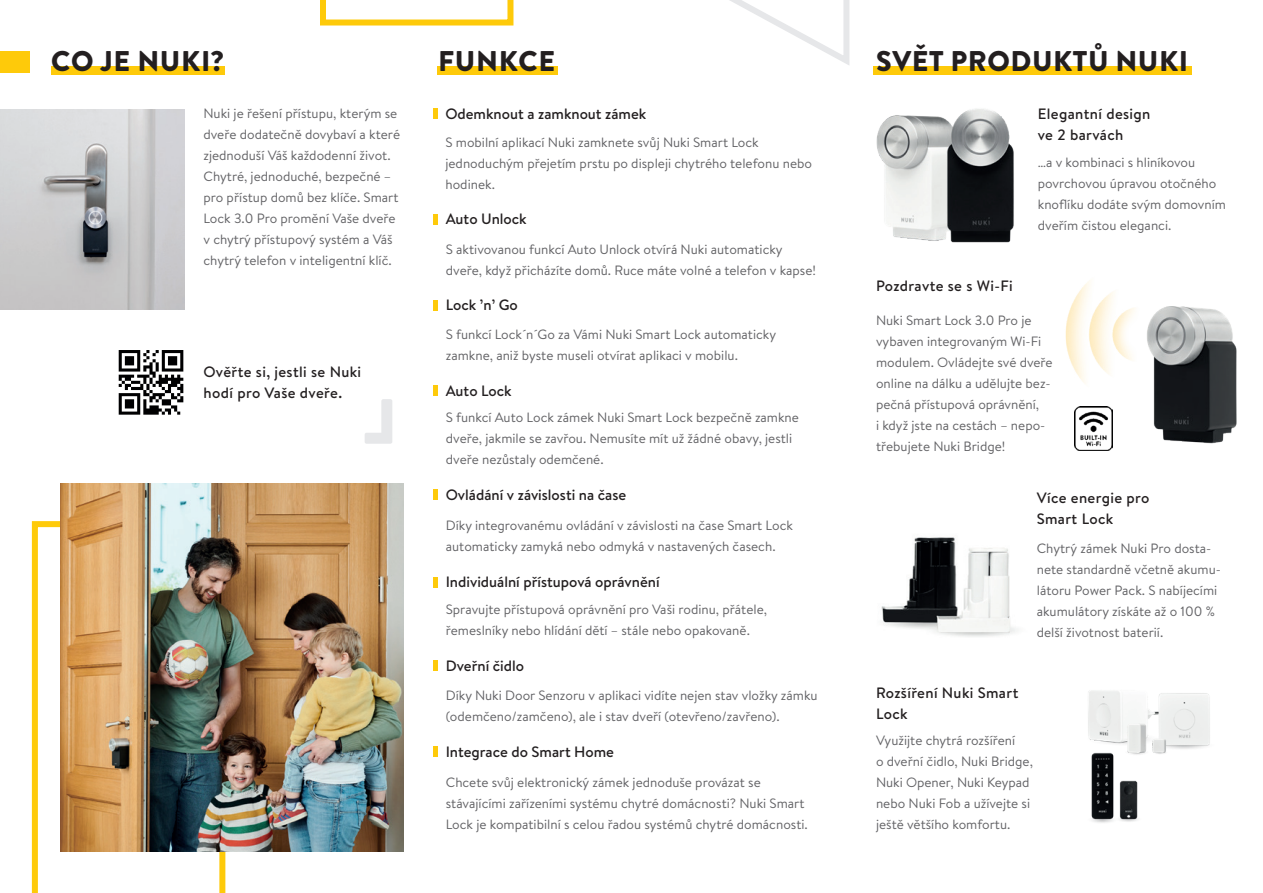
<style>
.page{position:relative;width:1263px;height:893px;background:#fff}
.page>*{position:absolute;margin:0;border:0;box-sizing:border-box;transform-origin:0 0}
.t1{font:900 28.5px "Brandon Grotesque";letter-spacing:.02em;color:#231f20}
.t2{font:500 15px "Brandon Text";color:#231f20}
.t3{font:500 15px/21px "Brandon Text";letter-spacing:.025em;color:#231f20}
.t4{font:13.5px/21px "Brandon Text";color:#636366}
</style>
<div class="page">
<img style="left:1107px;top:306px;width:130px;height:143px">
<img style="left:881px;top:537px;width:135px;height:100px">
<div style="left:873px;top:67px;width:318px;height:8px;background:#feca0a"></div>
<div style="left:51px;top:67px;width:173px;height:8px;background:#feca0a"></div>
<div style="left:437px;top:67px;width:120px;height:8px;background:#feca0a"></div>
<svg style="left:32px;top:521px;width:193px;height:372px"></svg>
<div style="left:0;top:51px;width:30px;height:21px;background:#feca0a"></div>
<div style="left:433px;top:214px;width:5px;height:11px;background:#feca0a"></div>
<hr style="left:434px;top:108px;width:4px;height:11px;background:#feca0a">
<div style="left:433px;top:300px;width:5px;height:11px;background:#feca0a"></div>
<div style="left:433px;top:385px;width:5px;height:11px;background:#feca0a"></div>
<div style="left:433px;top:489px;width:5px;height:11px;background:#feca0a"></div>
<div style="left:433px;top:577px;width:5px;height:11px;background:#feca0a"></div>
<div style="left:433px;top:660px;width:5px;height:11px;background:#feca0a"></div>
<svg style="left:320px;top:0;width:193px;height:26px"></svg>
<svg style="left:365px;top:399px;width:27px;height:45px"></svg>
<svg style="left:730px;top:0;width:120px;height:65px"></svg>
<img style="left:0;top:109px;width:184px;height:200px">
<img style="left:61px;top:483px;width:342px;height:368px">
<div style="left:433px;top:746px;width:5px;height:11px;background:#feca0a"></div>
<img style="left:876px;top:109px;width:138px;height:134px">
<img style="left:1091px;top:753px;width:47px;height:70px">
<img style="left:1065px;top:280px;width:100px;height:115px">
<img style="left:1074px;top:407px;width:38px;height:44px">
<img style="left:1094px;top:690px;width:103px;height:94px">
<svg style="left:118px;top:350px;width:66px;height:65px"></svg>
<svg style="left:119px;top:350px;width:64px;height:65px"></svg>
<h1 class="t1" style="left:51px;top:41px;width:174px">CO JE NUKI?</h1>
<h1 class="t1" style="left:438px;top:41px;width:118px">FUNKCE</h1>
<h1 class="t1" style="left:876px;top:41px;width:314px">SVĚT PRODUKTŮ NUKI</h1>
<p class="t4" style="left:203px;top:102px;width:198px">Nuki je řešení přístupu, kterým se dveře dodatečně dovybaví a které zjednoduší Váš každodenní život.<br>Chytré, jednoduché, bezpečné – pro přístup domů bez klíče. Smart Lock 3.0 Pro promění Vaše dveře v chytrý přístupový systém a Váš chytrý telefon v inteligentní klíč.</p>
<p class="t3" style="left:876px;top:275px;width:138px">Pozdravte se s Wi-Fi</p>
<p class="t3" style="left:1038px;top:103px;width:114px">Elegantní design ve 2 barvách</p>
<p class="t2" style="left:445px;top:104px;width:202px">Odemknout a zamknout zámek</p>
<p class="t4" style="left:445px;top:131px;width:368px">S mobilní aplikací Nuki zamknete svůj Nuki Smart Lock jednoduchým přejetím prstu po displeji chytrého telefonu nebo hodinek.</p>
<p class="t4" style="left:1038px;top:151px;width:190px">…a v kombinaci s hliníkovou povrchovou úpravou otočného knoflíku dodáte svým domovním dveřím čistou eleganci.</p>
<p class="t2" style="left:446px;top:209px;width:82px">Auto Unlock</p>
<p class="t4" style="left:446px;top:238px;width:372px">S aktivovanou funkcí Auto Unlock otvírá Nuki automaticky dveře, když přicházíte domů. Ruce máte volné a telefon v kapse!</p>
<p class="t3" style="left:203px;top:361px;width:159px">Ověřte si, jestli se Nuki hodí pro Vaše dveře.</p>
<p class="t2" style="left:446px;top:295px;width:74px">Lock ’n’ Go</p>
<p class="t4" style="left:446px;top:323px;width:332px">S funkcí Lock´n´Go za Vámi Nuki Smart Lock automaticky zamkne, aniž byste museli otvírat aplikaci v mobilu.</p>
<p class="t2" style="left:446px;top:380px;width:67px">Auto Lock</p>
<p class="t4" style="left:446px;top:406px;width:355px">S funkcí Auto Lock zámek Nuki Smart Lock bezpečně zamkne dveře, jakmile se zavřou. Nemusíte mít už žádné obavy, jestli dveře nezůstaly odemčené.</p>
<p class="t2" style="left:446px;top:485px;width:182px">Ovládání v závislosti na čase</p>
<p class="t4" style="left:446px;top:515px;width:349px">Díky integrovanému ovládání v závislosti na čase Smart Lock automaticky zamyká nebo odmyká v nastavených časech.</p>
<p class="t2" style="left:446px;top:572px;width:215px">Individuální přístupová oprávnění</p>
<p class="t4" style="left:446px;top:598px;width:323px">Spravujte přístupová oprávnění pro Vaši rodinu, přátele, řemeslníky nebo hlídání dětí – stále nebo opakovaně.</p>
<p class="t2" style="left:446px;top:655px;width:80px">Dveřní čidlo</p>
<p class="t4" style="left:446px;top:684px;width:373px">Díky Nuki Door Senzoru v aplikaci vidíte nejen stav vložky zámku (odemčeno/zamčeno), ale i stav dveří (otevřeno/zavřeno).</p>
<p class="t2" style="left:446px;top:741px;width:170px">Integrace do Smart Home</p>
<p class="t4" style="left:446px;top:772px;width:364px">Chcete svůj elektronický zámek jednoduše provázat se stávajícími zařízeními systému chytré domácnosti? Nuki Smart<br>Lock je kompatibilní s celou řadou systémů chytré domácnosti.</p>
<p class="t4" style="left:876px;top:310px;width:178px">Nuki Smart Lock 3.0 Pro je vybaven integrovaným Wi-Fi modulem. Ovládejte své dveře online na dálku a udělujte bez&shy;pečná přístupová oprávnění,<br>i když jste na cestách – nepo&shy;třebujete Nuki Bridge!</p>
<p class="t3" style="left:1037px;top:487px;width:114px">Více energie pro<br>Smart Lock</p>
<p class="t4" style="left:1037px;top:538px;width:186px">Chytrý zámek Nuki Pro dosta&shy;nete standardně včetně akumu&shy;látoru Power Pack. S nabíjecími akumulátory získáte až o 100 % delší životnost baterií.</p>
<p class="t3" style="left:876px;top:682px;width:144px">Rozšíření Nuki Smart<br>Lock</p>
<p class="t4" style="left:876px;top:730px;width:158px">Využijte chytrá rozšíření<br>o dveřní čidlo, Nuki Bridge,<br>Nuki Opener, Nuki Keypad nebo Nuki Fob a užívejte si ještě většího komfortu.</p>
</div>
